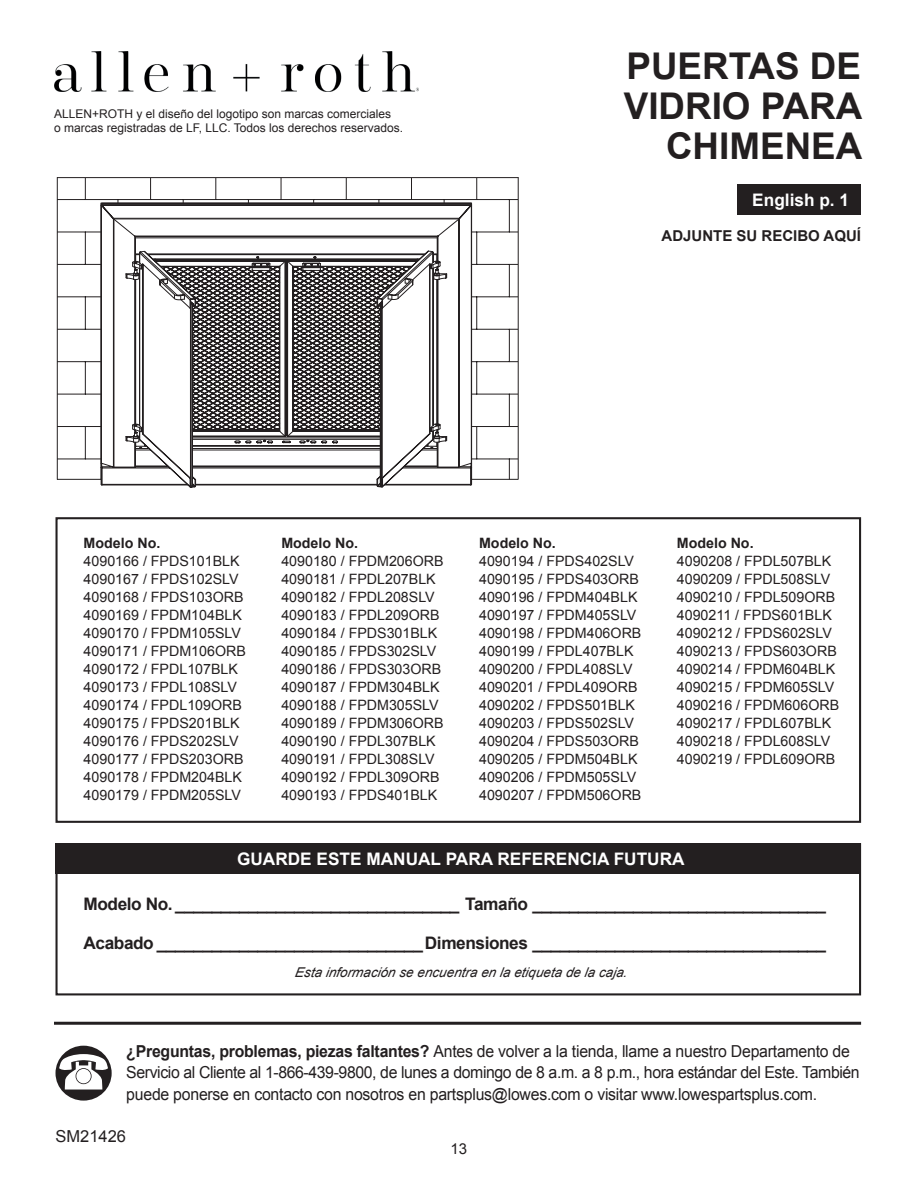
<style>
.page{position:relative;width:918px;height:1188px;background:#fff}
.page>*{position:absolute;margin:0;border:0;box-sizing:border-box;transform-origin:0 0}
.t1{font:700 36.75px/39.9px "Arial";color:#231f20;text-align:right}
.t2{font:700 17.25px "Arial";letter-spacing:-.025em;color:#231f20}
.t3{font:700 17.25px "Arial";color:#fff}
.t4{font:16.5px/21.8px "Arial";letter-spacing:-.015em;color:#231f20;scale:.96 1}
.t5{font:16.5px "Arial";letter-spacing:-.015em;color:#231f20}
.t6{font:700 15px "Arial";color:#231f20}
.t7{font:15px "Arial";color:#231f20}
.t8{font:14.25px/18px "Arial";color:#231f20}
.t9{font:700 14.25px "Arial";color:#231f20}
.t10{font:italic 13.5px "Arial";color:#231f20}
.t11{font:12px/14.4px "Arial";color:#231f20}
.s1{font-weight:700}
</style>
<div class="page">
<svg style="left:58px;top:178px;width:460px;height:306px"></svg>
<svg style="left:100px;top:203px;width:372px;height:285px"></svg>
<svg style="left:140px;top:259px;width:292px;height:227px"></svg>
<hr style="left:57px;top:177px;width:1px;height:303px;background:#231f20">
<hr style="left:57px;top:177px;width:461px;height:1px;background:#231f20">
<hr style="left:518px;top:177px;width:1px;height:303px;background:#231f20">
<div style="left:56px;top:1046px;width:56px;height:55px;background:#231f20;border-radius:50%"></div>
<svg style="left:59px;top:1054px;width:49px;height:36px"></svg>
<svg style="left:76px;top:1068px;width:16px;height:16px"></svg>
<div style="left:76px;top:1069px;width:15px;height:14px;background:#fff;border-radius:50%"></div>
<hr style="left:54px;top:1022px;width:807px;height:3px;background:#231f20">
<div style="left:55px;top:843px;width:806px;height:152px;border:2px solid #231f20"></div>
<div style="left:56px;top:843px;width:805px;height:30px;background:#231f20"></div>
<svg style="left:54px;top:51px;width:364px;height:41px"></svg>
<img style="left:55px;top:52px;width:364px;height:39px">
<div style="left:55px;top:517px;width:806px;height:306px;border:2px solid #231f20"></div>
<div style="left:738px;top:184px;width:123px;height:30px;background:#231f20"></div>
<p class="t11" style="left:54px;top:106px;width:351px">ALLEN+ROTH y el diseño del logotipo son marcas comerciales<br>o marcas registradas de LF, LLC. Todos los derechos reservados.</p>
<p class="t1" style="left:624px;top:48px;width:240px">PUERTAS DE<br>VIDRIO PARA<br>CHIMENEA</p>
<p class="t3" style="left:752px;top:189px;width:98px">English p. 1</p>
<p class="t6" style="left:662px;top:226px;width:201px">ADJUNTE SU RECIBO AQUÍ</p>
<p class="t9" style="left:84px;top:534px;width:78px">Modelo No.</p>
<p class="t8" style="left:84px;top:553px;width:164px">4090166 / FPDS101BLK<br>4090167 / FPDS102SLV<br>4090168 / FPDS103ORB<br>4090169 / FPDM104BLK<br>4090170 / FPDM105SLV<br>4090171 / FPDM106ORB<br>4090172 / FPDL107BLK<br>4090173 / FPDL108SLV<br>4090174 / FPDL109ORB<br>4090175 / FPDS201BLK<br>4090176 / FPDS202SLV<br>4090177 / FPDS203ORB<br>4090178 / FPDM204BLK<br>4090179 / FPDM205SLV</p>
<p class="t9" style="left:281px;top:534px;width:78px">Modelo No.</p>
<p class="t8" style="left:281px;top:552px;width:164px">4090180 / FPDM206ORB<br>4090181 / FPDL207BLK<br>4090182 / FPDL208SLV<br>4090183 / FPDL209ORB</p>
<p class="t8" style="left:281px;top:624px;width:164px">4090184 / FPDS301BLK<br>4090185 / FPDS302SLV<br>4090186 / FPDS303ORB<br>4090187 / FPDM304BLK<br>4090188 / FPDM305SLV<br>4090189 / FPDM306ORB<br>4090190 / FPDL307BLK<br>4090191 / FPDL308SLV<br>4090192 / FPDL309ORB<br>4090193 / FPDS401BLK</p>
<p class="t9" style="left:479px;top:534px;width:78px">Modelo No.</p>
<p class="t8" style="left:479px;top:552px;width:164px">4090194 / FPDS402SLV<br>4090195 / FPDS403ORB<br>4090196 / FPDM404BLK<br>4090197 / FPDM405SLV<br>4090198 / FPDM406ORB<br>4090199 / FPDL407BLK<br>4090200 / FPDL408SLV<br>4090201 / FPDL409ORB</p>
<p class="t8" style="left:479px;top:696px;width:164px">4090202 / FPDS501BLK<br>4090203 / FPDS502SLV<br>4090204 / FPDS503ORB<br>4090205 / FPDM504BLK<br>4090206 / FPDM505SLV<br>4090207 / FPDM506ORB</p>
<p class="t9" style="left:677px;top:534px;width:78px">Modelo No.</p>
<p class="t8" style="left:677px;top:552px;width:164px">4090208 / FPDL507BLK<br>4090209 / FPDL508SLV<br>4090210 / FPDL509ORB<br>4090211 / FPDS601BLK<br>4090212 / FPDS602SLV<br>4090213 / FPDS603ORB<br>4090214 / FPDM604BLK<br>4090215 / FPDM605SLV<br>4090216 / FPDM606ORB<br>4090217 / FPDL607BLK<br>4090218 / FPDL608SLV<br>4090219 / FPDL609ORB</p>
<p class="t3" style="left:237px;top:847px;width:449px">GUARDE ESTE MANUAL PARA REFERENCIA FUTURA</p>
<p class="t2" style="left:84px;top:892px;width:744px">Modelo No. _______________________________ Tamaño ________________________________</p>
<p class="t2" style="left:84px;top:932px;width:744px">Acabado _____________________________Dimensiones ________________________________</p>
<p class="t10" style="left:295px;top:963px;width:337px">Esta información se encuentra en la etiqueta de la caja.</p>
<p class="t4" style="left:126px;top:1040px;width:766px"><span class="s1">¿Preguntas, problemas, piezas faltantes?</span> Antes de volver a la tienda, llame a nuestro Departamento de<br>Servicio al Cliente al 1-866-439-9800, de lunes a domingo de 8 a.m. a 8 p.m., hora estándar del Este. También puede ponerse en contacto con nosotros en partsplus@lowes.com o visitar www.lowespartsplus.com.</p>
<p class="t5" style="left:56px;top:1125px;width:72px">SM21426</p>
<p class="t7" style="left:451px;top:1139px;width:18px">13</p>
</div>
